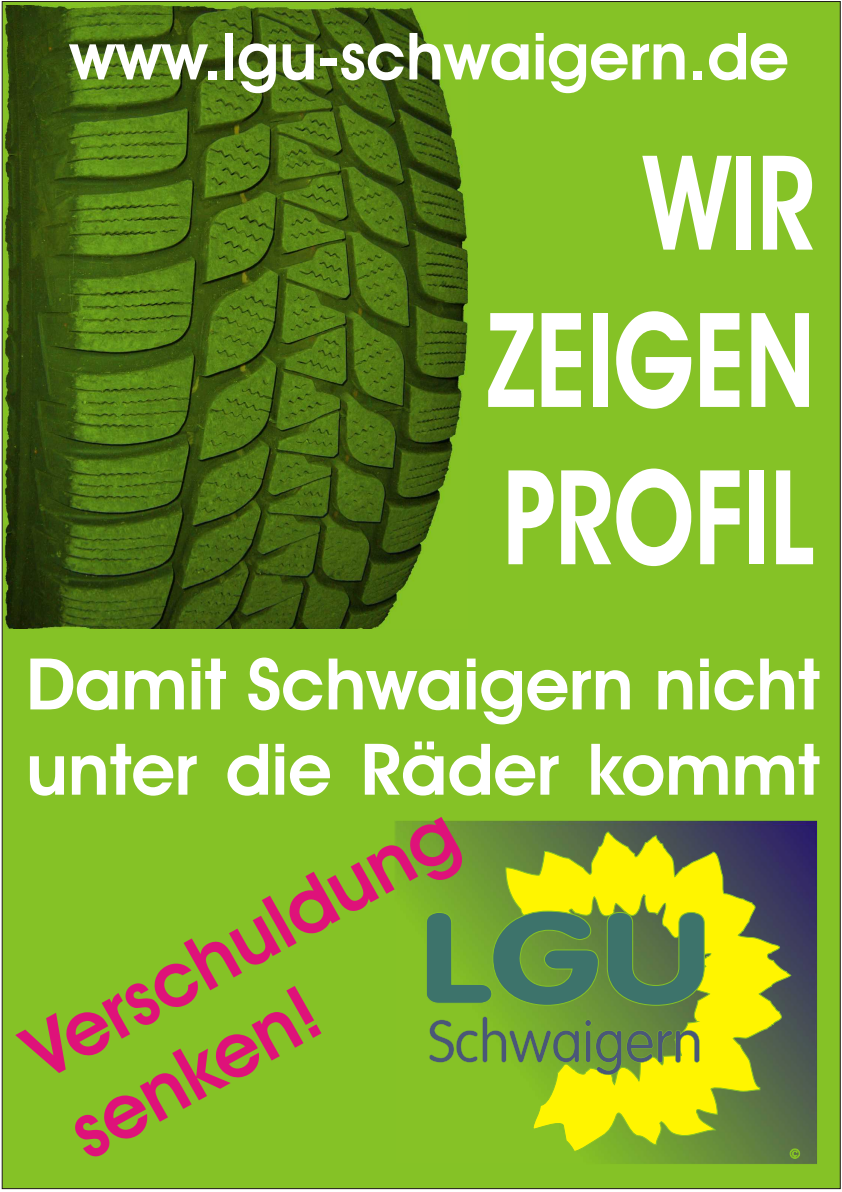
<style>
.page{position:relative;width:842px;height:1192px;background:#fff}
.page>*{position:absolute;margin:0;border:0;box-sizing:border-box;transform-origin:0 0}
.t1{font:700 132px/157.3px "Avant Garde Bk BT";color:#fff;text-align:justify;scale:.78 1}
.t2{font:700 126.35px "Vogue";color:#3d736b;scale:1.24 1}
.t3{font:700 76.45px/91px "Avant Garde Bk BT";color:#de127a}
.t4{font:700 71.55px/85.2px "Avant Garde Bk BT";color:#fff}
.t5{font:700 65.4px "Avant Garde Bk BT";color:#fff}
</style>
<div class="page">
<div style="left:2px;top:1px;width:838px;height:1188px;background:#85c226;border:1px solid #1f1a17"></div>
<img style="left:6px;top:5px;width:461px;height:624px">
<img style="left:579px;top:822px;width:237px;height:340px">
<svg style="left:533px;top:832px;width:258px;height:319px;background:#a4ae26"></svg>
<svg style="left:585px;top:1020px;width:115px;height:55px;background:#869d39"></svg>
<svg style="left:790px;top:1149px;width:10px;height:9px"></svg>
<svg style="left:395px;top:820px;width:184px;height:243px"></svg>
<p class="t5" style="left:69px;top:30px;width:721px">www.lgu-schwaigern.de</p>
<h1 class="t1" style="left:487px;top:137px;width:423px;text-indent:157px">WIR ZEIGEN PROFIL</h1>
<p class="t4" style="left:26px;top:648px;width:795px">Damit Schwaigern nicht unter die Räder kommt</p>
<p class="t3" style="left:12px;top:1025px;width:388px;rotate:-29deg">Ver ch du senken!</p>
<h2 class="t2" style="left:420px;top:906px;width:235px">LGU</h2>
</div>
